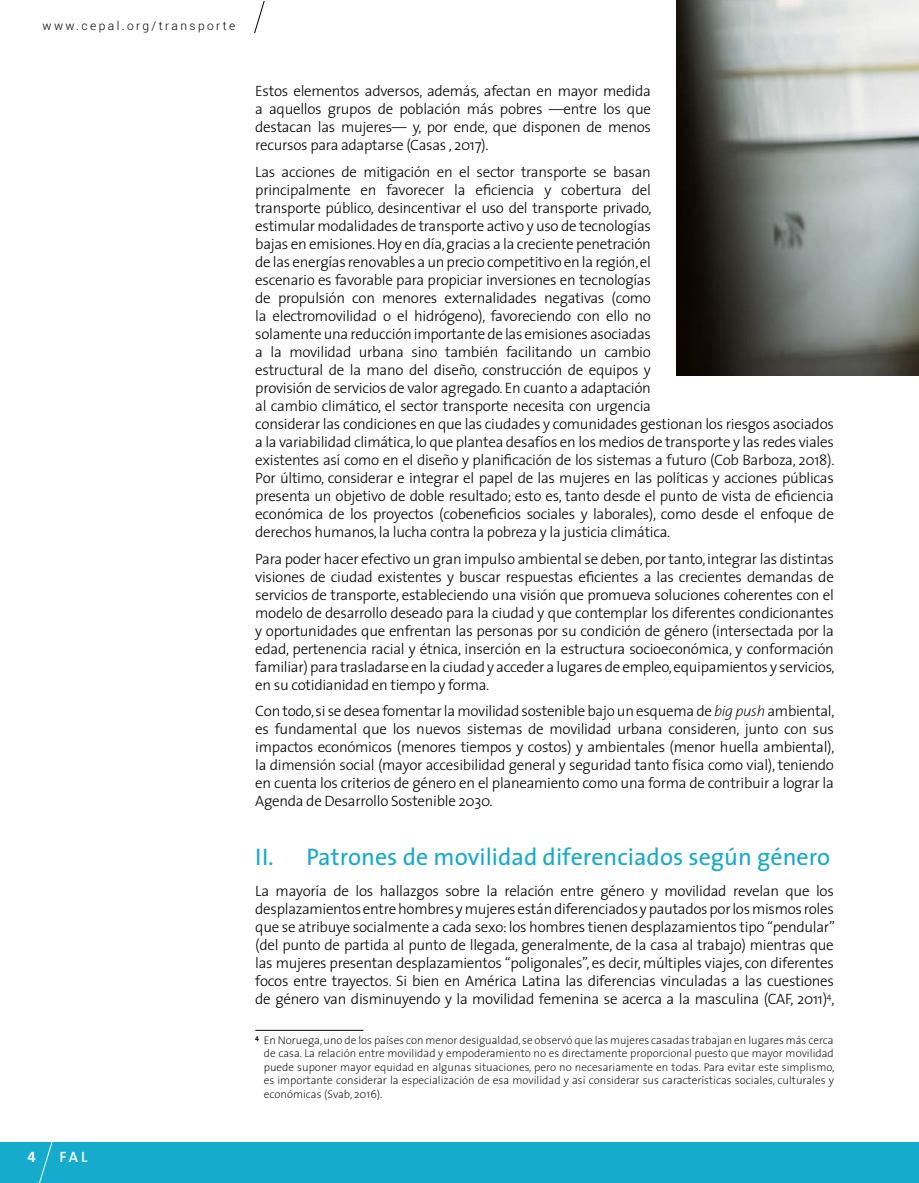
<style>
.page{position:relative;width:919px;height:1183px;background:#fff}
.page>*{position:absolute;margin:0;border:0;box-sizing:border-box;transform-origin:0 0}
.t1{font:24px "The Sans";color:#14abcc}
.t2{font:300 15px/18px "The Sans";letter-spacing:-.02em;color:#000;text-align:justify}
.t3{font:600 15px "The Sans";color:#fff}
.t4{font:15px "The Sans Bold Expert";color:#fff}
.t5{font:300 12px "Roboto";letter-spacing:.2em;color:#000}
.t6{font:200 11.25px/13.5px "The Sans";color:#000;text-align:justify}
.s1{font-weight:200;font-style:italic}
</style>
<div class="page">
<div style="left:0;top:1141px;width:918px;height:41px;background:#14abcc"></div>
<svg style="left:254px;top:0;width:11px;height:34px"></svg>
<svg style="left:38px;top:1141px;width:15px;height:41px"></svg>
<img style="left:676px;top:0;width:242px;height:375px">
<hr style="left:255px;top:1029px;width:108px;height:1px;background:#000">
<p class="t5" style="left:43px;top:18px;width:194px">www.cepal.org/transporte</p>
<p class="t4" style="left:28px;top:1143px;width:10px">4</p>
<p class="t3" style="left:60px;top:1143px;width:29px">FAL</p>
<p class="t2" style="left:255px;top:82px;width:397px">Estos elementos adversos, además, afectan en mayor medida a aquellos grupos de población más pobres —entre los que destacan las mujeres— y, por ende, que disponen de menos recursos para adaptarse (Casas , 2017).</p>
<p class="t2" style="left:255px;top:162px;width:580px;text-align:left">Las acciones de mitigación en el sector transporte se basan<br>principalmente en favorecer la eficiencia y cobertura del<br>transporte público, desincentivar el uso del transporte privado,<br>estimular modalidades de transporte activo y uso de tecnologías<br>bajas en emisiones. Hoy en día, gracias a la creciente penetración<br>de las energías renovables a un precio competitivo en la región, el<br>escenario es favorable para propiciar inversiones en tecnologías<br>de propulsión con menores externalidades negativas (como<br>la electromovilidad o el hidrógeno), favoreciendo con ello no<br>solamente una reducción importante de las emisiones asociadas<br>a la movilidad urbana sino también facilitando un cambio<br>estructural de la mano del diseño, construcción de equipos y<br>provisión de servicios de valor agregado. En cuanto a adaptación<br>al cambio climático, el sector transporte necesita con urgencia<br>considerar las condiciones en que las ciudades y comunidades gestionan los riesgos asociados a la variabilidad climática, lo que plantea desafíos en los medios de transporte y las redes viales existentes así como en el diseño y planificación de los sistemas a futuro (Cob Barboza, 2018).<br>Por último, considerar e integrar el papel de las mujeres en las políticas y acciones públicas presenta un objetivo de doble resultado; esto es, tanto desde el punto de vista de eficiencia económica de los proyectos (cobeneficios sociales y laborales), como desde el enfoque de derechos humanos, la lucha contra la pobreza y la justicia climática.</p>
<p class="t2" style="left:255px;top:549px;width:581px">Para poder hacer efectivo un gran impulso ambiental se deben, por tanto, integrar las distintas visiones de ciudad existentes y buscar respuestas eficientes a las crecientes demandas de servicios de transporte, estableciendo una visión que promueva soluciones coherentes con el modelo de desarrollo deseado para la ciudad y que contemplar los diferentes condicionantes y oportunidades que enfrentan las personas por su condición de género (intersectada por la edad, pertenencia racial y étnica, inserción en la estructura socioeconómica, y conformación familiar) para trasladarse en la ciudad y acceder a lugares de empleo, equipamientos y servicios, en su cotidianidad en tiempo y forma.</p>
<p class="t2" style="left:255px;top:701px;width:580px">Con todo, si se desea fomentar la movilidad sostenible bajo un esquema de <span class="s1">big push</span> ambiental, es fundamental que los nuevos sistemas de movilidad urbana consideren, junto con sus impactos económicos (menores tiempos y costos) y ambientales (menor huella ambiental), la dimensión social (mayor accesibilidad general y seguridad tanto física como vial), teniendo en cuenta los criterios de género en el planeamiento como una forma de contribuir a lograr la Agenda de Desarrollo Sostenible 2030.</p>
<h1 class="t1" style="left:255px;top:836px;width:576px">II. Patrones de movilidad diferenciados según género</h1>
<p class="t2" style="left:255px;top:881px;width:581px">La mayoría de los hallazgos sobre la relación entre género y movilidad revelan que los desplazamientos entre hombres y mujeres están diferenciados y pautados por los mismos roles que se atribuye socialmente a cada sexo: los hombres tienen desplazamientos tipo “pendular” (del punto de partida al punto de llegada, generalmente, de la casa al trabajo) mientras que las mujeres presentan desplazamientos “poligonales”, es decir, múltiples viajes, con diferentes focos entre trayectos. Si bien en América Latina las diferencias vinculadas a las cuestiones de género van disminuyendo y la movilidad femenina se acerca a la masculina (CAF, 2011)<sup>4</sup>,</p>
<p class="t6" style="left:264px;top:1033px;width:572px;text-indent:-9px"><sup>4</sup> En Noruega, uno de los países con menor desigualdad, se observó que las mujeres casadas trabajan en lugares más cerca de casa. La relación entre movilidad y empoderamiento no es directamente proporcional puesto que mayor movilidad puede suponer mayor equidad en algunas situaciones, pero no necesariamente en todas. Para evitar este simplismo, es importante considerar la especialización de esa movilidad y así considerar sus características sociales, culturales y económicas (Svab, 2016).</p>
</div>
